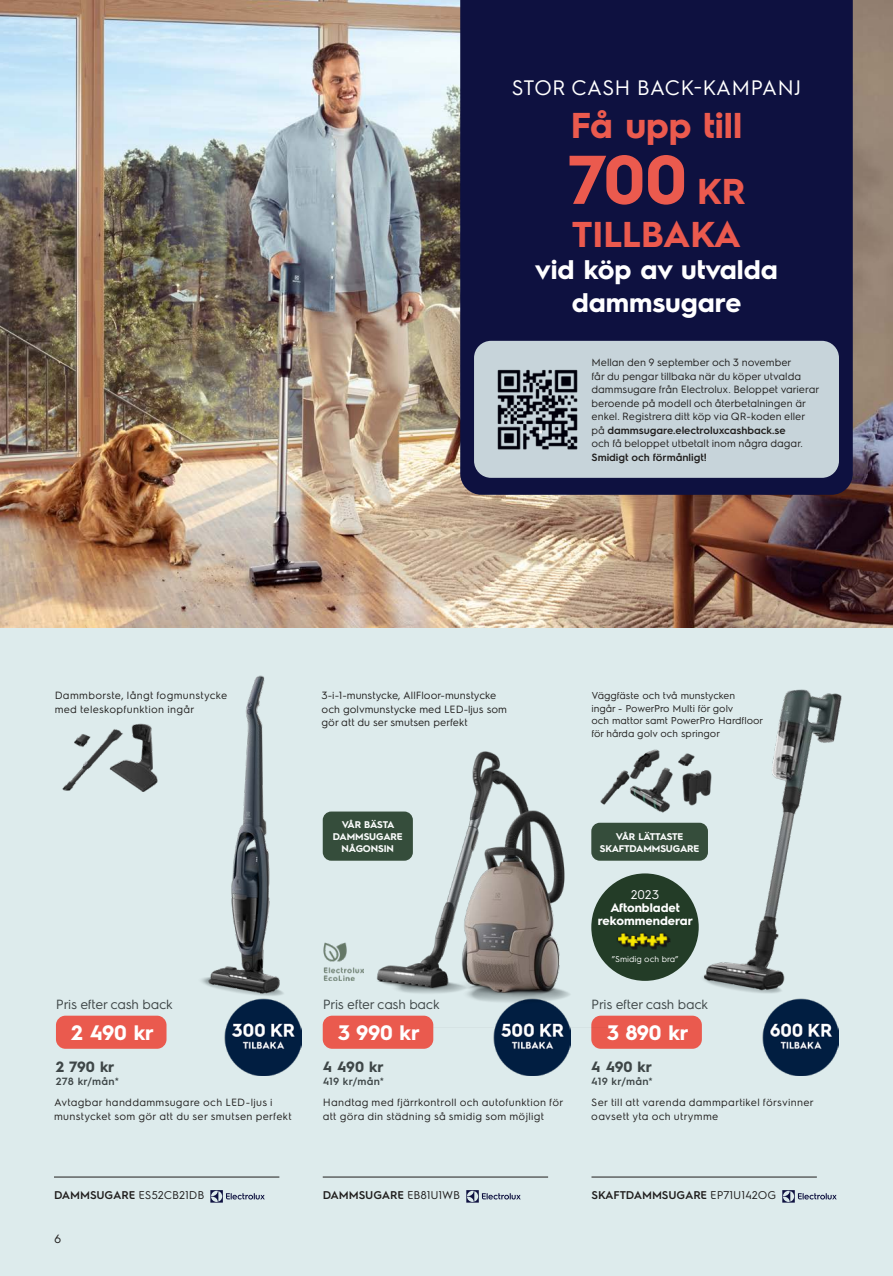
<style>
.page{position:relative;width:893px;height:1276px;background:#fff}
.page>*{position:absolute;margin:0;border:0;box-sizing:border-box;transform-origin:0 0}
.t1{font:700 69px "Electrolux Sans";color:#eb5a4e}
.t2{font:700 36px "Electrolux Sans";color:#eb5a4e}
.t3{font:700 27px/32.4px "Electrolux Sans";color:#fff;text-align:center}
.t4{font:21px "Electrolux Sans";color:#fff}
.t5{font:700 21px "Electrolux Sans";letter-spacing:-.01em;color:#fff}
.t6{font:700 15px "Electrolux Sans";color:#3e4647}
.t7{font:13.35px "Electrolux Sans";letter-spacing:-.02em;color:#3e4647}
.t8{font:12.6px "Electrolux Sans";color:#fff}
.t9{font:700 12.45px/13.2px "Electrolux Sans";color:#fff;text-align:center}
.t10{font:12px "Electrolux Sans";color:#201e1d}
.t11{font:600 11.25px "Electrolux Sans";letter-spacing:-.01em;color:#201e1d}
.t12{font:10.5px/13.5px "Electrolux Sans";color:#201e1d}
.t13{font:10.5px/13.5px "Electrolux Sans";letter-spacing:.03em;color:#201e1d}
.t14{font:600 10.5px "Electrolux Sans";letter-spacing:.025em;color:#3e4647}
.t15{font:600 10.5px "Electrolux Sans";color:#201e1d}
.t16{font:10.05px/12.9px "Electrolux Sans";color:#201e1d}
.t17{font:700 9.75px/12px "Electrolux Sans";letter-spacing:-.01em;color:#fff;text-align:center}
.t18{font:8.4px "Electrolux Sans";color:#fff}
.s1{font-size:36px}
.s2{font-weight:600}
.s3{font-weight:400}
</style>
<div class="page">
<div style="left:0;top:628px;width:893px;height:648px;background:#ddebec"></div>
<div style="left:591px;top:873px;width:108px;height:108px;background:#233c27;border-radius:50%"></div>
<img style="left:617px;top:932px;width:54px;height:15px">
<img style="left:625px;top:934px;width:18px;height:16px">
<img style="left:645px;top:933px;width:18px;height:17px">
<img style="left:635px;top:749px;width:25px;height:14px">
<img style="left:608px;top:773px;width:13px;height:28px">
<img style="left:678px;top:753px;width:13px;height:10px">
<img style="left:621px;top:763px;width:70px;height:50px">
<img style="left:201px;top:675px;width:83px;height:321px">
<img style="left:0;top:0;width:893px;height:628px">
<img style="left:225px;top:999px;width:76px;height:76px">
<img style="left:494px;top:1027px;width:76px;height:48px">
<img style="left:762px;top:1013px;width:77px;height:62px">
<div style="left:460px;top:0;width:393px;height:495px;background:#0e1140"></div>
<div style="left:474px;top:341px;width:365px;height:137px;background:#c7d4da;border-radius:17px"></div>
<img style="left:497px;top:369px;width:81px;height:81px">
<div style="left:56px;top:1015px;width:111px;height:33px;background:#ea5a4e;border-radius:9px"></div>
<div style="left:591px;top:1015px;width:111px;height:33px;background:#ea5a4e;border-radius:9px"></div>
<img style="left:130px;top:723px;width:28px;height:69px">
<img style="left:62px;top:729px;width:68px;height:62px">
<img style="left:72px;top:729px;width:26px;height:23px">
<img style="left:691px;top:689px;width:151px;height:324px">
<img style="left:353px;top:751px;width:255px;height:276px">
<div style="left:323px;top:1015px;width:110px;height:33px;background:#ea5a4e;border-radius:9px"></div>
<img style="left:323px;top:939px;width:41px;height:42px">
<div style="left:323px;top:811px;width:90px;height:49px;background:#354d3b;border-radius:9px"></div>
<div style="left:591px;top:822px;width:117px;height:38px;background:#354d3b;border-radius:9px"></div>
<hr style="left:323px;top:1176px;width:225px;height:1px;background:#201e1d">
<svg style="left:466px;top:1190px;width:55px;height:12px"></svg>
<hr style="left:54px;top:1176px;width:225px;height:1px;background:#201e1d">
<svg style="left:210px;top:1190px;width:55px;height:12px"></svg>
<hr style="left:591px;top:1176px;width:226px;height:1px;background:#201e1d">
<svg style="left:782px;top:1190px;width:55px;height:12px"></svg>
<h3 class="t4" style="left:512px;top:73px;width:291px">STOR CASH BACK-KAMPANJ</h3>
<h2 class="t2" style="left:571px;top:100px;width:173px">Få upp till</h2>
<h1 class="t1" style="left:568px;top:131px;width:180px">700 <span class="s1">KR</span></h1>
<h2 class="t2" style="left:572px;top:209px;width:170px">TILLBAKA</h2>
<h3 class="t3" style="left:535px;top:252px;width:244px">vid köp av utvalda dammsugare</h3>
<p class="t13" style="left:55px;top:688px;width:174px">Dammborste, långt fogmunstycke med teleskopfunktion ingår</p>
<p class="t7" style="left:56px;top:994px;width:119px">Pris efter cash back</p>
<p class="t12" style="left:591px;top:355px;width:229px">Mellan den 9 september och 3 november<br>får du pengar tillbaka när du köper utvalda dammsugare från Electrolux. Beloppet varierar beroende på modell och återbetalningen är enkel. Registrera ditt köp via QR-koden eller på <span class="s2">dammsugare.electroluxcashback.se<br></span>och få beloppet utbetalt inom några dagar.</p>
<p class="t15" style="left:591px;top:450px;width:117px">Smidigt och förmånligt!</p>
<p class="t12" style="left:322px;top:688px;width:187px">3-i-1-munstycke, AllFloor-munstycke och golvmunstycke med LED-ljus som gör att du ser smutsen perfekt</p>
<p class="t16" style="left:591px;top:688px;width:173px">Väggfäste och två munstycken<br>ingår - PowerPro Multi för golv<br>och mattor samt PowerPro Hardfloor för hårda golv och springor</p>
<p class="t17" style="left:333px;top:818px;width:71px">VÅR BÄSTA<br>DAMMSUGARE<br>NÅGONSIN</p>
<p class="t17" style="left:600px;top:829px;width:101px">VÅR LÄTTASTE<br>SKAFTDAMMSUGARE</p>
<p class="t7" style="left:323px;top:994px;width:119px">Pris efter cash back</p>
<p class="t8" style="left:631px;top:885px;width:30px">2023</p>
<p class="t9" style="left:598px;top:900px;width:97px">Aftonbladet rekommenderar</p>
<p class="t18" style="left:612px;top:953px;width:68px">”Smidig och bra”</p>
<p class="t7" style="left:591px;top:994px;width:119px">Pris efter cash back</p>
<h3 class="t5" style="left:71px;top:1017px;width:84px">2 490 kr</h3>
<h3 class="t5" style="left:607px;top:1017px;width:83px">3 890 kr</h3>
<h3 class="t5" style="left:338px;top:1017px;width:83px">3 990 kr</h3>
<h3 class="t6" style="left:56px;top:1055px;width:60px">2 790 kr</h3>
<p class="t14" style="left:56px;top:1074px;width:64px">278 kr/mån*</p>
<h3 class="t6" style="left:323px;top:1055px;width:62px">4 490 kr</h3>
<p class="t14" style="left:323px;top:1074px;width:63px">419 kr/mån*</p>
<h3 class="t6" style="left:591px;top:1055px;width:62px">4 490 kr</h3>
<p class="t14" style="left:591px;top:1074px;width:63px">419 kr/mån*</p>
<p class="t13" style="left:54px;top:1095px;width:239px">Avtagbar handdammsugare och LED-ljus i munstycket som gör att du ser smutsen perfekt</p>
<p class="t13" style="left:591px;top:1095px;width:224px">Ser till att varenda dammpartikel försvinner oavsett yta och utrymme</p>
<p class="t13" style="left:323px;top:1095px;width:242px">Handtag med fjärrkontroll och autofunktion för att göra din städning så smidig som möjligt</p>
<p class="t11" style="left:54px;top:1187px;width:152px">DAMMSUGARE <span class="s3">ES52CB21DB</span></p>
<p class="t11" style="left:323px;top:1187px;width:139px">DAMMSUGARE <span class="s3">EB81U1WB</span></p>
<p class="t11" style="left:591px;top:1187px;width:186px">SKAFTDAMMSUGARE <span class="s3">EP71U142OG</span></p>
<p class="t10" style="left:54px;top:1230px;width:9px">6</p>
</div>
